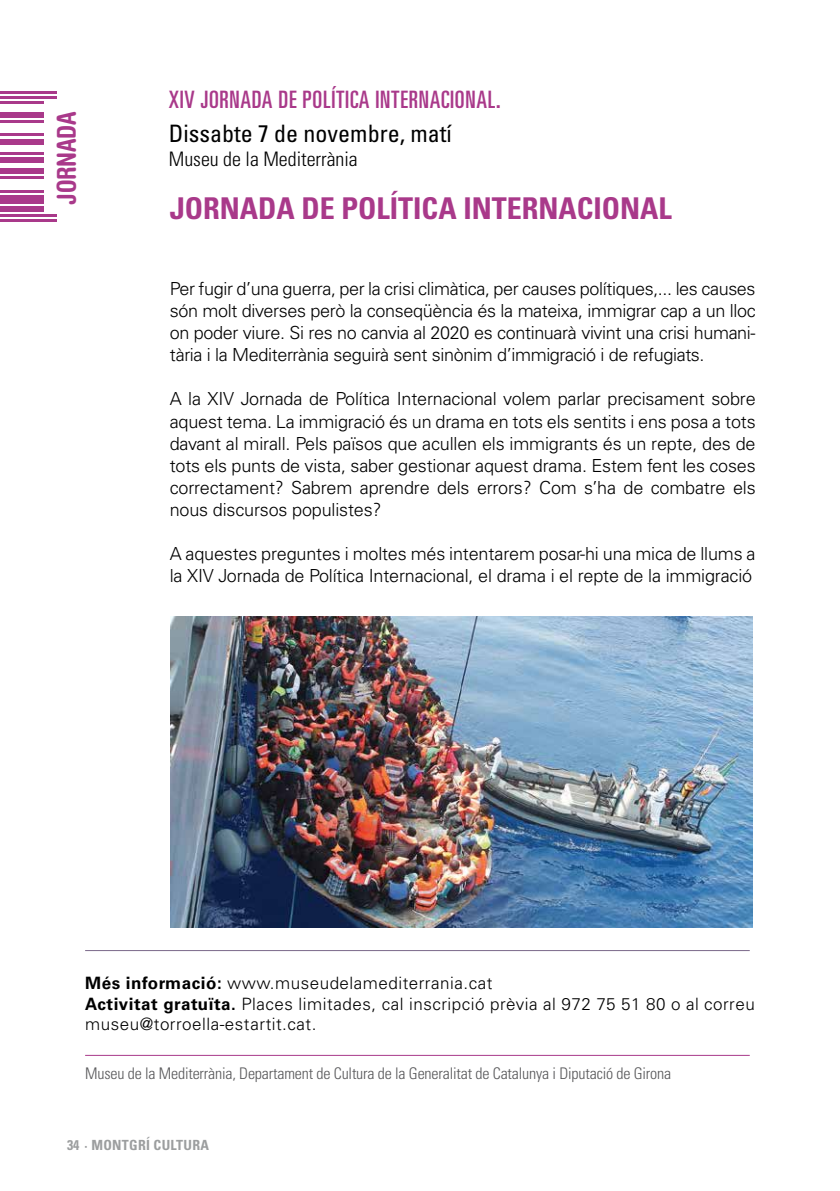
<style>
.page{position:relative;width:840px;height:1191px;background:#fff}
.page>*{position:absolute;margin:0;border:0;box-sizing:border-box;transform-origin:0 0}
.t1{font:700 condensed 30px "Univers LT Std";color:#a9398a}
.t2{font:700 condensed 26px "Helvetica Rounded LT Std";letter-spacing:-.01em;color:#a9398a}
.t3{font:ultra-condensed 24px "Univers LT Std";letter-spacing:.03em;color:#a9398a}
.t4{font:condensed 24px "Univers LT Std";color:#000}
.t5{font:300 condensed 20px "Univers LT Std";color:#000}
.t6{font:300 18px/22px "Univers LT Std";letter-spacing:-.01em;color:#000;text-align:justify}
.t7{font:300 17px/20.4px "Univers LT Std";letter-spacing:.03em;color:#000}
.t8{font:300 condensed 16px "Univers LT Std";letter-spacing:-.01em;color:#58585a}
.t9{font:700 condensed 14px "Univers LT Std";letter-spacing:.02em;color:#9c9e9f}
.s1{font-weight:700}
</style>
<div class="page">
<hr style="left:0;top:91px;width:56px;height:2px;background:#a9398a">
<hr style="left:0;top:96px;width:56px;height:3px;background:#a9398a">
<hr style="left:0;top:101px;width:44px;height:3px;background:#a9398a">
<div style="left:0;top:112px;width:44px;height:6px;background:#a9398a"></div>
<hr style="left:0;top:120px;width:44px;height:3px;background:#a9398a">
<hr style="left:0;top:134px;width:44px;height:2px;background:#a9398a">
<div style="left:0;top:139px;width:44px;height:5px;background:#a9398a"></div>
<hr style="left:0;top:152px;width:44px;height:3px;background:#a9398a">
<div style="left:0;top:157px;width:44px;height:6px;background:#a9398a"></div>
<div style="left:0;top:168px;width:44px;height:6px;background:#a9398a"></div>
<hr style="left:0;top:176px;width:44px;height:3px;background:#a9398a">
<hr style="left:0;top:190px;width:44px;height:3px;background:#a9398a">
<div style="left:0;top:195px;width:44px;height:8px;background:#a9398a"></div>
<div style="left:0;top:206px;width:44px;height:5px;background:#a9398a"></div>
<hr style="left:0;top:214px;width:56px;height:3px;background:#a9398a">
<hr style="left:0;top:219px;width:56px;height:3px;background:#a9398a">
<hr style="left:85px;top:1054px;width:664px;height:1px;background:#a9398a">
<hr style="left:85px;top:950px;width:664px;height:1px;background:#7b698a">
<img style="left:170px;top:617px;width:582px;height:310px">
<h2 class="t2" style="left:51px;top:205px;width:94px;rotate:-90deg">JORNADA</h2>
<h3 class="t3" style="left:169px;top:86px;width:52px">XIV JORNADA</h3>
<h3 class="t3" style="left:278px;top:86px;width:113px">DE POLÍTICA INTERNA</h3>
<h3 class="t3" style="left:441px;top:86px;width:19px">CIONAL</h3>
<h3 class="t3" style="left:496px;top:86px;width:6px">.</h3>
<h3 class="t4" style="left:169px;top:118px;width:284px">Dissabte 7 de novembre, matí</h3>
<p class="t5" style="left:169px;top:147px;width:190px">Museu de la Mediterrània</p>
<h1 class="t1" style="left:170px;top:190px;width:35px">JORNADA</h1>
<h1 class="t1" style="left:301px;top:190px;width:113px">DE POLÍTICA</h1>
<h1 class="t1" style="left:463px;top:190px;width:17px">INTERNACIONAL</h1>
<p class="t6" style="left:170px;top:278px;width:587px">Per fugir d’una guerra, per la crisi climàtica, per causes polítiques,... les causes són molt diverses però la conseqüència és la mateixa, immigrar cap a un lloc on poder viure. Si res no canvia al 2020 es continuarà vivint una crisi humani&shy;tària i la Mediterrània seguirà sent sinònim d’immigració i de refugiats.</p>
<p class="t6" style="left:170px;top:388px;width:587px">A la XIV Jornada de Política Internacional volem parlar precisament sobre aquest tema. La immigració és un drama en tots els sentits i ens posa a tots davant al mirall. Pels països que acullen els immigrants és un repte, des de tots els punts de vista, saber gestionar aquest drama. Estem fent les coses correctament? Sabrem aprendre dels errors? Com s’ha de combatre els nous discursos populistes?</p>
<p class="t6" style="left:170px;top:542px;width:587px">A aquestes preguntes i moltes més intentarem posar-hi una mica de llums a la XIV Jornada de Política Internacional, el drama i el repte de la immigració</p>
<p class="t7" style="left:85px;top:973px;width:671px"><span class="s1">Més informació:</span> www.museudelamediterrania.cat<br><span class="s1">Activitat gratuïta.</span> Places limitades, cal inscripció prèvia al 972 75 51 80 o al correu museu@torroella-estartit.cat.</p>
<p class="t8" style="left:85px;top:1063px;width:587px">Museu de la Mediterrània, Departament de Cultura de la Generalitat de Catalunya i Diputació de Girona</p>
<p class="t9" style="left:67px;top:1136px;width:143px">34 · MONTGRÍ CULTURA</p>
</div>
